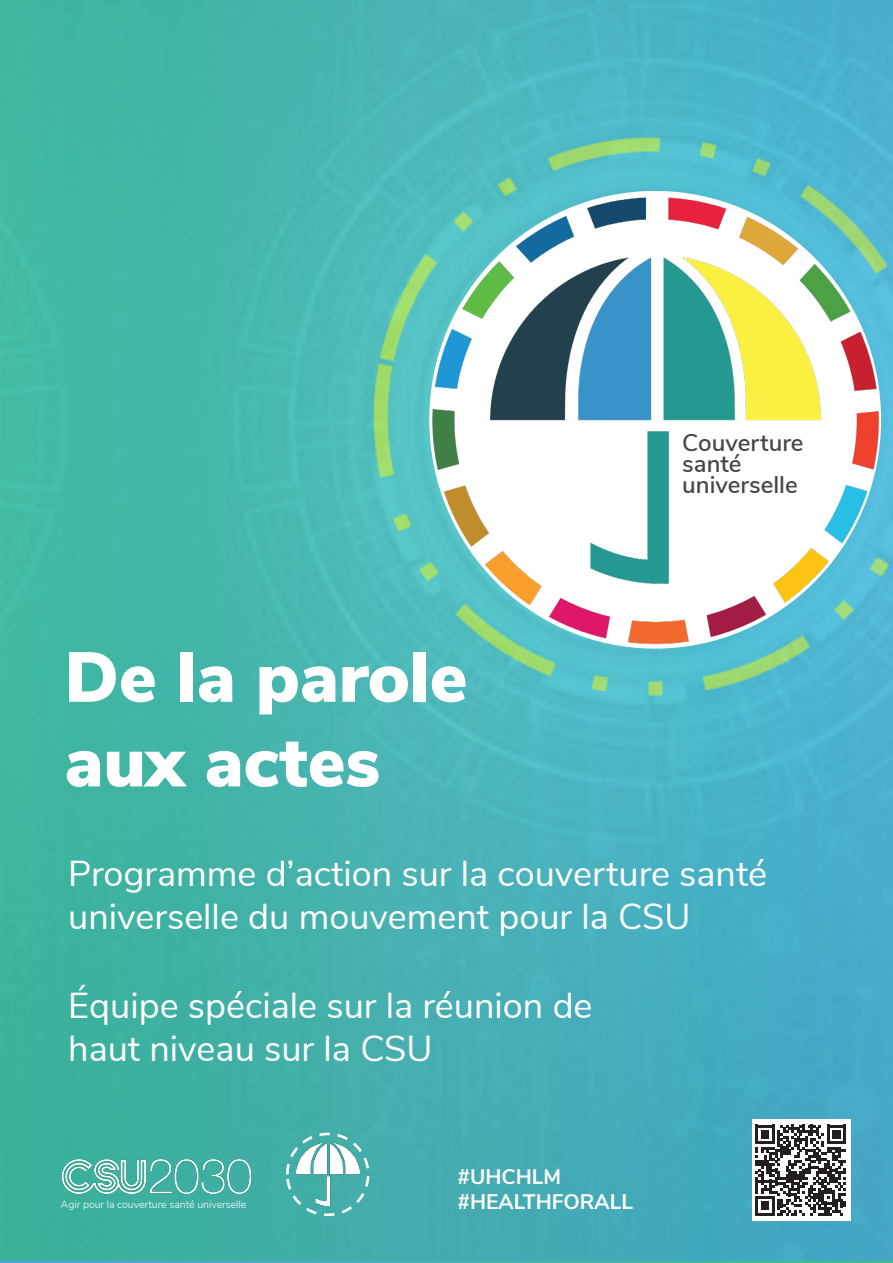
<style>
.page{position:relative;width:893px;height:1263px;background:#fff}
.page>*{position:absolute;margin:0;border:0;box-sizing:border-box;transform-origin:0 0}
.t1{font:900 70.5px/84.6px "Nunito Sans";color:#fff}
.t2{font:36px/43.2px "Nunito Sans";color:#fff}
.t3{font:600 24px/21px "Nunito Sans";color:#454647}
.t4{font:700 21px "Nunito Sans";color:#fff}
.t5{font:300 10.5px "Nunito Sans";color:#fff}
</style>
<div class="page">
<img style="left:0;top:1260px;width:893px;height:3px">
<img style="left:0;top:0;width:893px;height:1260px">
<div style="left:752px;top:1119px;width:99px;height:102px;background:#fff"></div>
<svg style="left:751px;top:1125px;width:95px;height:91px"></svg>
<img style="left:399px;top:130px;width:494px;height:581px">
<div style="left:674px;top:426px;width:147px;height:85px;background:#fff"></div>
<img style="left:60px;top:1157px;width:192px;height:37px">
<img style="left:296px;top:1144px;width:63px;height:62px">
<div style="left:286px;top:1133px;width:83px;height:83px;border:3px dashed #fff;border-radius:50%"></div>
<p class="t1" style="left:65px;top:632px;width:404px">De la parole aux actes</p>
<p class="t3" style="left:682px;top:430px;width:123px">Couverture santé universelle</p>
<p class="t2" style="left:68px;top:849px;width:700px">Programme d’action sur la couverture santé universelle du mouvement pour la CSU</p>
<p class="t2" style="left:68px;top:981px;width:526px">Équipe spéciale sur la réunion de haut niveau sur la CSU</p>
<p class="t5" style="left:61px;top:1196px;width:187px">Agir pour la couverture santé universelle</p>
<p class="t4" style="left:457px;top:1161px;width:105px">#UHCHLM</p>
<p class="t4" style="left:457px;top:1186px;width:177px">#HEALTHFORALL</p>
</div>
